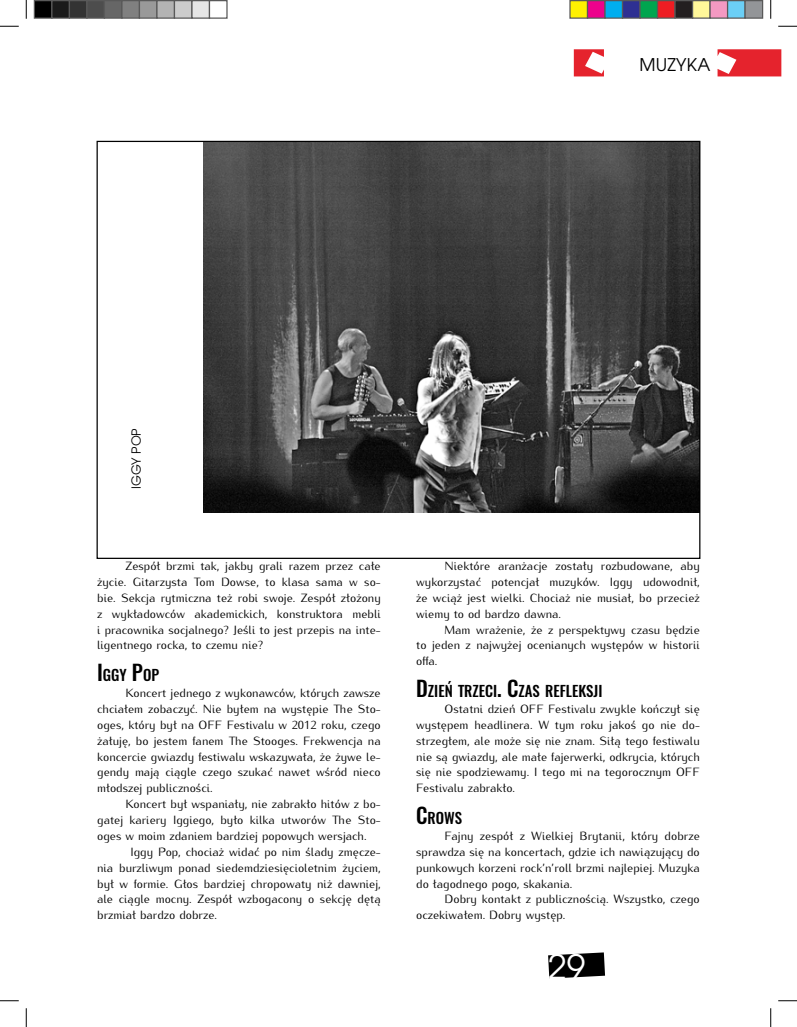
<style>
.page{position:relative;width:797px;height:1027px;background:#fff}
.page>*{position:absolute;margin:0;border:0;box-sizing:border-box;transform-origin:0 0}
.t1{font:33.62px "Te X Gyre Adventor";color:#fff}
.t2{font:17.5px "Te X Gyre Adventor";letter-spacing:.015em;color:#000}
.t3{font:500 14.88px "Oswald";color:#000}
.t4{font:12.5px "Te X Gyre Adventor";color:#000}
.t5{font:11.88px/15.9px "Kurier";color:#000;text-align:justify}
.s1{font-size:21.25px}
</style>
<div class="page">
<svg style="left:548px;top:952px;width:57px;height:27px;background:#272727"></svg>
<svg style="left:717px;top:49px;width:64px;height:27px;background:#e94850"></svg>
<svg style="left:574px;top:49px;width:30px;height:27px"></svg>
<img style="left:203px;top:143px;width:495px;height:370px">
<svg style="left:0;top:25px;width:19px;height:2px"></svg>
<svg style="left:778px;top:25px;width:19px;height:2px"></svg>
<svg style="left:0;top:1000px;width:19px;height:1px"></svg>
<svg style="left:778px;top:1000px;width:19px;height:1px"></svg>
<svg style="left:25px;top:0;width:2px;height:19px"></svg>
<svg style="left:25px;top:1008px;width:2px;height:19px"></svg>
<svg style="left:770px;top:0;width:1px;height:19px"></svg>
<svg style="left:770px;top:1008px;width:1px;height:19px"></svg>
<div style="left:34px;top:1px;width:18px;height:17px;background:#000"></div>
<div style="left:34px;top:0;width:18px;height:19px;border:1px solid #595959"></div>
<div style="left:52px;top:1px;width:17px;height:17px;background:#1a1a1a"></div>
<div style="left:51px;top:0;width:19px;height:19px;border:1px solid #595959"></div>
<div style="left:69px;top:1px;width:18px;height:17px;background:#333"></div>
<div style="left:69px;top:0;width:19px;height:19px;border:1px solid #595959"></div>
<div style="left:87px;top:1px;width:17px;height:17px;background:#4d4d4d"></div>
<div style="left:86px;top:0;width:19px;height:19px;border:1px solid #595959"></div>
<div style="left:104px;top:1px;width:18px;height:17px;background:#666"></div>
<div style="left:104px;top:0;width:18px;height:19px;border:1px solid #595959"></div>
<div style="left:122px;top:1px;width:17px;height:17px;background:#808080"></div>
<div style="left:121px;top:0;width:19px;height:19px;border:1px solid #595959"></div>
<div style="left:139px;top:1px;width:18px;height:17px;background:#999"></div>
<div style="left:139px;top:0;width:19px;height:19px;border:1px solid #595959"></div>
<div style="left:157px;top:1px;width:17px;height:17px;background:#b3b3b3"></div>
<div style="left:156px;top:0;width:19px;height:19px;border:1px solid #595959"></div>
<div style="left:174px;top:1px;width:18px;height:17px;background:#ccc"></div>
<div style="left:174px;top:0;width:18px;height:19px;border:1px solid #595959"></div>
<div style="left:192px;top:1px;width:17px;height:17px;background:#e6e6e6"></div>
<div style="left:191px;top:0;width:19px;height:19px;border:1px solid #595959"></div>
<div style="left:209px;top:0;width:19px;height:19px;border:1px solid #595959"></div>
<div style="left:570px;top:1px;width:17px;height:17px;background:#fff101"></div>
<div style="left:569px;top:0;width:19px;height:19px;border:1px solid #595959"></div>
<div style="left:587px;top:1px;width:18px;height:17px;background:#ed028c"></div>
<div style="left:587px;top:0;width:18px;height:19px;border:1px solid #595959"></div>
<div style="left:605px;top:1px;width:17px;height:17px;background:#00aeef"></div>
<div style="left:604px;top:0;width:19px;height:19px;border:1px solid #595959"></div>
<div style="left:622px;top:1px;width:18px;height:17px;background:#2e3092"></div>
<div style="left:622px;top:0;width:18px;height:19px;border:1px solid #595959"></div>
<div style="left:640px;top:1px;width:17px;height:17px;background:#00a54f"></div>
<div style="left:639px;top:0;width:19px;height:19px;border:1px solid #595959"></div>
<div style="left:657px;top:1px;width:18px;height:17px;background:#ee1d23"></div>
<div style="left:657px;top:0;width:18px;height:19px;border:1px solid #595959"></div>
<div style="left:675px;top:1px;width:17px;height:17px;background:#231f20"></div>
<div style="left:674px;top:0;width:19px;height:19px;border:1px solid #595959"></div>
<div style="left:692px;top:1px;width:18px;height:17px;background:#fff79a"></div>
<div style="left:692px;top:0;width:18px;height:19px;border:1px solid #595959"></div>
<div style="left:710px;top:1px;width:17px;height:17px;background:#f499c2"></div>
<div style="left:709px;top:0;width:19px;height:19px;border:1px solid #595959"></div>
<div style="left:727px;top:1px;width:18px;height:17px;background:#6bcff6"></div>
<div style="left:727px;top:0;width:18px;height:19px;border:1px solid #595959"></div>
<div style="left:745px;top:1px;width:17px;height:17px;background:#939598"></div>
<div style="left:744px;top:0;width:19px;height:19px;border:1px solid #595959"></div>
<h2 class="t2" style="left:639px;top:50px;width:72px">MUZYKA</h2>
<p class="t4" style="left:126px;top:489px;width:62px;rotate:-90deg">IGGY POP</p>
<p class="t5" style="left:97px;top:557px;width:285px;text-indent:28px">Zespół brzmi tak, jakby grali razem przez całe życie. Gitarzysta Tom Dowse, to klasa sama w so&shy;bie. Sekcja rytmiczna też robi swoje. Zespół złożony z wykładowców akademickich, konstruktora mebli i pracownika socjalnego? Jeśli to jest przepis na inte&shy;ligentnego rocka, to czemu nie?</p>
<p class="t3" style="left:97px;top:665px;width:63px"><span class="s1">I</span>GGY <span class="s1">P</span>OP</p>
<p class="t5" style="left:97px;top:684px;width:285px;text-indent:28px">Koncert jednego z wykonawców, których zawsze chciałem zobaczyć. Nie byłem na występie The Sto&shy;oges, który był na OFF Festivalu w 2012 roku, czego żałuję, bo jestem fanem The Stooges. Frekwencja na koncercie gwiazdy festiwalu wskazywała, że żywe le&shy;gendy mają ciągle czego szukać nawet wśród nieco młodszej publiczności.</p>
<p class="t5" style="left:97px;top:795px;width:285px;text-indent:28px">Koncert był wspaniały, nie zabrakło hitów z bo&shy;gatej kariery Iggiego, było kilka utworów The Sto&shy;oges w moim zdaniem bardziej popowych wersjach.</p>
<p class="t5" style="left:97px;top:843px;width:285px;text-indent:33px">Iggy Pop, chociaż widać po nim ślady zmęcze&shy;nia burzliwym ponad siedemdziesięcioletnim życiem, był w formie. Głos bardziej chropowaty niż dawniej, ale ciągle mocny. Zespół wzbogacony o sekcję dętą brzmiał bardzo dobrze.</p>
<p class="t5" style="left:416px;top:557px;width:285px;text-indent:28px">Niektóre aranżacje zostały rozbudowane, aby wykorzystać potencjał muzyków. Iggy udowodnił, że wciąż jest wielki. Chociaż nie musiał, bo przecież wiemy to od bardzo dawna.</p>
<p class="t5" style="left:416px;top:621px;width:285px;text-indent:28px">Mam wrażenie, że z perspektywy czasu będzie to jeden z najwyżej ocenianych występów w historii offa.</p>
<p class="t3" style="left:416px;top:681px;width:188px"><span class="s1">D</span>ZIEŃ TRZECI<span class="s1">. C</span>ZAS REFLEKSJI</p>
<p class="t5" style="left:416px;top:700px;width:285px;text-indent:28px">Ostatni dzień OFF Festivalu zwykle kończył się występem headlinera. W tym roku jakoś go nie do&shy;strzegłem, ale może się nie znam. Siłą tego festiwalu nie są gwiazdy, ale małe fajerwerki, odkrycia, których się nie spodziewamy. I tego mi na tegorocznym OFF Festivalu zabrakło.</p>
<p class="t3" style="left:416px;top:808px;width:48px"><span class="s1">C</span>ROWS</p>
<p class="t5" style="left:416px;top:827px;width:285px;text-indent:28px">Fajny zespół z Wielkiej Brytanii, który dobrze sprawdza się na koncertach, gdzie ich nawiązujący do punkowych korzeni rock’n’roll brzmi najlepiej. Muzyka do łagodnego pogo, skakania.</p>
<p class="t5" style="left:416px;top:890px;width:285px;text-indent:28px">Dobry kontakt z publicznością. Wszystko, czego oczekiwałem. Dobry występ.</p>
<h1 class="t1" style="left:548px;top:940px;width:39px">29</h1>
</div>
